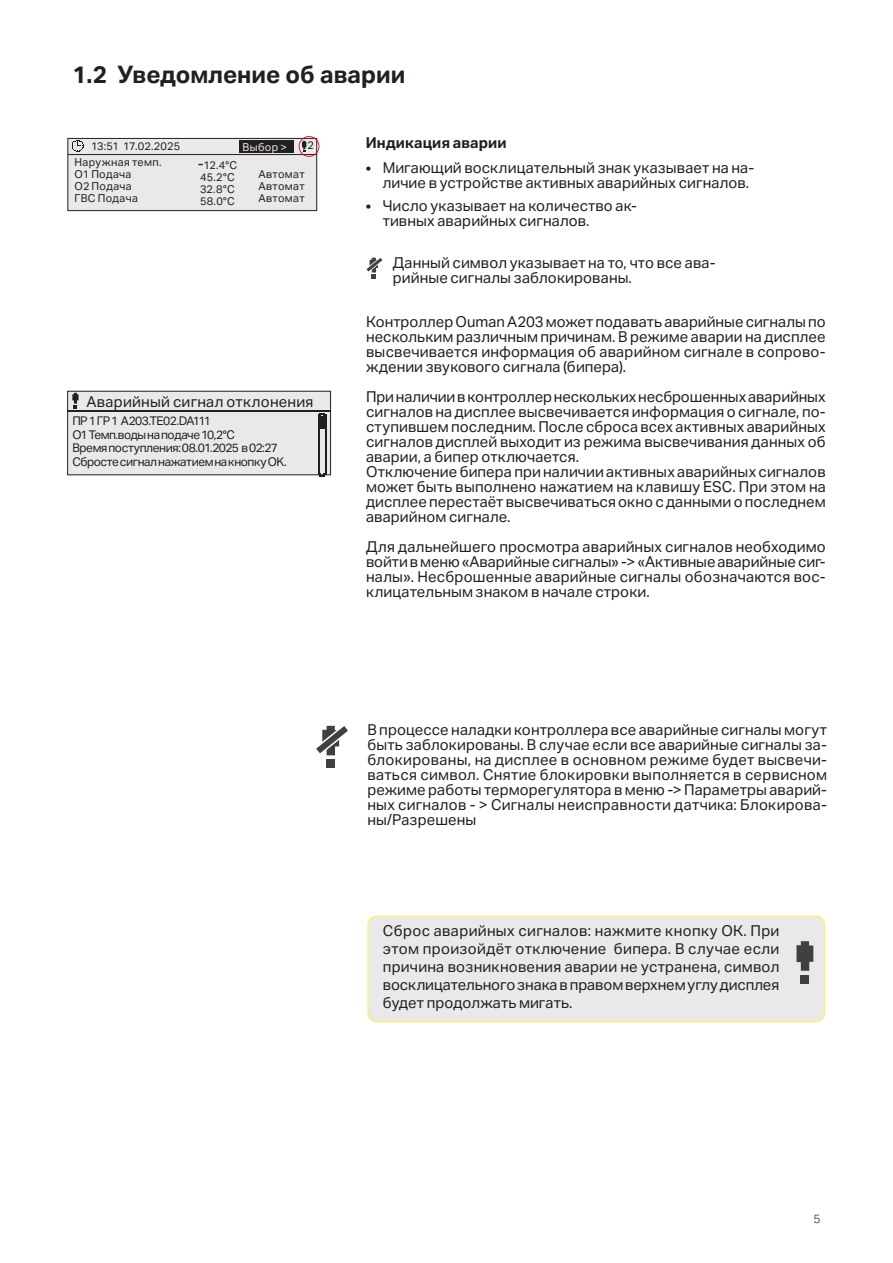
<style>
.page{position:relative;width:893px;height:1263px;background:#fff}
.page>*{position:absolute;margin:0;border:0;box-sizing:border-box;transform-origin:0 0}
.Otsikko_2{font:700 24px "Aktiv Grotesk";color:#231f20}
.Leipäteksti_8_pt___9{font:15px/15px "Aktiv Grotesk";letter-spacing:.005em;color:#231f20;text-align:justify}
.Display_black{font:15px "Aktiv Grotesk";letter-spacing:.015em;color:#231f20}
.Leipäteksti_BOLD{font:700 15px "Aktiv Grotesk";letter-spacing:.01em;color:#231f20}
.Display_black-2{font:12px "Aktiv Grotesk";letter-spacing:-.035em;color:#231f20}
.t1{font:300 12px "Aktiv Grotesk";color:#231f20}
.Display_black-3{font:10.95px "Aktiv Grotesk";letter-spacing:.025em;color:#231f20}
.Display_black-4{font:10.95px "Aktiv Grotesk";letter-spacing:.005em;color:#231f20}
.Display_harmaa{font:10.95px "Aktiv Grotesk";letter-spacing:.03em;color:#e9e9e9}
.s1{font-size:15.3px}
</style>
<div class="page">
<div style="left:68px;top:391px;width:263px;height:84px;background:#e9e9e9"></div>
<div style="left:67px;top:391px;width:264px;height:84px;border:1px solid #231f20"></div>
<hr style="left:68px;top:411px;width:262px;height:1px;background:#231f20">
<div style="left:368px;top:916px;width:457px;height:106px;background:#e9e9e9;border-radius:9px"></div>
<div style="left:367px;top:915px;width:458px;height:107px;border:2px solid #faf179;border-radius:9px"></div>
<div style="left:326px;top:760px;width:9px;height:8px;background:#413f41"></div>
<svg style="left:316px;top:725px;width:32px;height:35px"></svg>
<svg style="left:366px;top:257px;width:17px;height:22px"></svg>
<svg style="left:72px;top:393px;width:7px;height:15px"></svg>
<hr style="left:318px;top:415px;width:1px;height:60px;background:#231f20">
<svg style="left:319px;top:413px;width:6px;height:3px"></svg>
<hr style="left:325px;top:415px;width:1px;height:60px;background:#231f20">
<svg style="left:319px;top:474px;width:6px;height:2px"></svg>
<div style="left:319px;top:416px;width:6px;height:12px;background:#231f20"></div>
<div style="left:68px;top:138px;width:249px;height:73px;background:#e9e9e9"></div>
<div style="left:68px;top:138px;width:249px;height:73px;border:1px solid #231f20"></div>
<hr style="left:68px;top:154px;width:249px;height:1px;background:#231f20">
<div style="left:239px;top:140px;width:55px;height:13px;background:#231f20"></div>
<svg style="left:72px;top:140px;width:12px;height:12px"></svg>
<svg style="left:302px;top:141px;width:4px;height:11px"></svg>
<div style="left:299px;top:136px;width:20px;height:21px;border:1px solid #d1232a;border-radius:50%"></div>
<div style="left:801px;top:975px;width:8px;height:8px;background:#413f41"></div>
<svg style="left:796px;top:941px;width:17px;height:30px"></svg>
<p class="Otsikko_2" style="left:72px;top:61px;width:334px">1.2 Уведомление об аварии</p>
<p class="Display_black-4" style="left:91px;top:140px;width:91px">13:51 17.02.2025</p>
<p class="Display_harmaa" style="left:243px;top:141px;width:46px">Выбор &gt;</p>
<p class="Display_black-3" style="left:308px;top:138px;width:8px">2</p>
<p class="Display_black-3" style="left:75px;top:156px;width:88px">Наружная темп.</p>
<p class="Display_black-3" style="left:75px;top:168px;width:58px">O1 Подача</p>
<p class="Display_black-3" style="left:75px;top:179px;width:59px">O2 Подача</p>
<p class="Display_black-3" style="left:75px;top:191px;width:65px">ГВС Подача</p>
<p class="Display_black-3" style="left:198px;top:159px;width:41px"><span class="s1">-</span>12.4°C</p>
<p class="Display_black-3" style="left:200px;top:171px;width:36px">45.2°C</p>
<p class="Display_black-3" style="left:200px;top:183px;width:36px">32.8°C</p>
<p class="Display_black-3" style="left:200px;top:194px;width:37px">58.0°C</p>
<p class="Display_black-3" style="left:258px;top:168px;width:48px">Автомат</p>
<p class="Display_black-3" style="left:258px;top:180px;width:48px">Автомат</p>
<p class="Display_black-3" style="left:258px;top:192px;width:48px">Автомат</p>
<p class="Display_black" style="left:87px;top:393px;width:229px">Аварийный сигнал отклонения</p>
<p class="Display_black-2" style="left:72px;top:414px;width:140px">ПР 1 ГР 1 A203.TE02.DA111</p>
<p class="Display_black-2" style="left:72px;top:428px;width:164px">O1 Темп.воды на подаче 10,2°С</p>
<p class="Display_black-2" style="left:72px;top:441px;width:207px">Время поступления: 08.01.2025 в 02:27</p>
<p class="Display_black-2" style="left:72px;top:455px;width:216px">Сбросте сигнал нажатием на кнопку OK.</p>
<p class="Leipäteksti_BOLD" style="left:366px;top:135px;width:143px">Индикация аварии</p>
<p class="Leipäteksti_8_pt___9" style="left:383px;top:160px;width:373px;text-indent:-17px">• Мигающий восклицательный знак указывает на на&shy;личие в устройстве активных аварийных сигналов.</p>
<p class="Leipäteksti_8_pt___9" style="left:383px;top:199px;width:256px;text-indent:-17px">• Число указывает на количество ак&shy;тивных аварийных сигналов.</p>
<p class="Leipäteksti_8_pt___9" style="left:393px;top:255px;width:324px">Данный символ указывает на то, что все ава&shy;рийные сигналы заблокированы.</p>
<p class="Leipäteksti_8_pt___9" style="left:366px;top:314px;width:461px">Контроллер Ouman A203 может подавать аварийные сигналы по нескольким различным причинам. В режиме аварии на дисплее высвечивается информация об аварийном сигнале в сопрово&shy;ждении звукового сигнала (бипера).</p>
<p class="Leipäteksti_8_pt___9" style="left:366px;top:389px;width:461px">При наличии в контроллер нескольких несброшенных аварийных сигналов на дисплее высвечивается информация о сигнале, по&shy;ступившем последним. После сброса всех активных аварийных сигналов дисплей выходит из режима высвечивания данных об аварии, а бипер отключается.</p>
<p class="Leipäteksti_8_pt___9" style="left:366px;top:464px;width:461px">Отключение бипера при наличии активных аварийных сигналов может быть выполнено нажатием на клавишу ESC. При этом на дисплее перестаёт высвечиваться окно с данными о последнем аварийном сигнале.</p>
<p class="Leipäteksti_8_pt___9" style="left:366px;top:539px;width:461px">Для дальнейшего просмотра аварийных сигналов необходимо войти в меню «Аварийные сигналы» -&gt; «Активные аварийные сиг&shy;налы». Несброшенные аварийные сигналы обозначаются вос&shy;клицательным знаком в начале строки.</p>
<p class="Leipäteksti_8_pt___9" style="left:367px;top:722px;width:461px">В процессе наладки контроллера все аварийные сигналы могут быть заблокированы. В случае если все аварийные сигналы за&shy;блокированы, на дисплее в основном режиме будет высвечи&shy;ваться символ. Снятие блокировки выполняется в сервисном режиме работы терморегулятора в меню -&gt; Параметры аварий&shy;ных сигналов - &gt; Сигналы неисправности датчика: Блокирова&shy;ны/Разрешены</p>
<p class="Leipäteksti_8_pt___9" style="left:383px;top:922px;width:398px;line-height:18px">Сброс аварийных сигналов: нажмите кнопку ОК. При этом произойдёт отключение бипера. В случае если причина возникновения аварии не устранена, символ восклицательного знака в правом верхнем углу дисплея будет продолжать мигать.</p>
<p class="t1" style="left:813px;top:1212px;width:9px">5</p>
</div>
